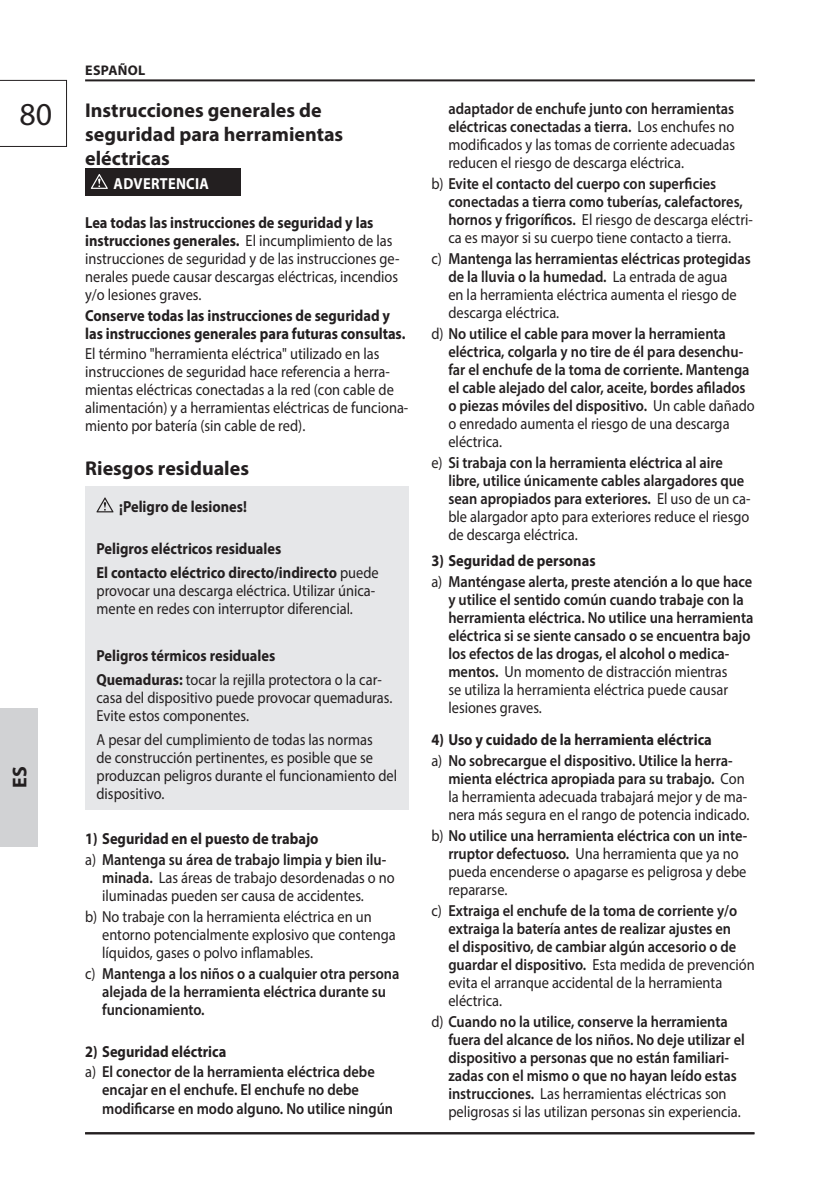
<style>
.page{position:relative;width:840px;height:1191px;background:#fff}
.page>*{position:absolute;margin:0;border:0;box-sizing:border-box;transform-origin:0 0}
.t1{font:32px "Myriad Pro";color:#231f20}
.t2{font:700 20px/24px "Myriad Pro";color:#231f20}
.t3{font:600 16px/18px "Myriad Pro";color:#231f20;scale:.9 1}
.t4{font:16px/18px "Myriad Pro";color:#231f20;scale:.9 1}
.t5{font:700 16px/23.6px "Myriad Pro";color:#231f20;scale:.9 1}
.t6{font:700 16px "Myriad Pro";letter-spacing:.02em;color:#fff;scale:.9 1}
.t7{font:700 14px "Myriad Pro";letter-spacing:.02em;color:#231f20}
.s1{font-weight:700}
.s2{font-weight:400}
.s3{font-weight:600}
</style>
<div class="page">
<hr style="left:85px;top:1132px;width:669px;height:2px;background:#231f20">
<hr style="left:85px;top:79px;width:669px;height:2px;background:#231f20">
<svg style="left:0;top:79px;width:67px;height:68px"></svg>
<div style="left:0;top:708px;width:38px;height:138px;background:#d1d2d4"></div>
<div style="left:85px;top:168px;width:155px;height:28px;background:#231f20"></div>
<svg style="left:91px;top:174px;width:17px;height:15px"></svg>
<div style="left:85px;top:486px;width:323px;height:324px;background:#e6e7e9"></div>
<svg style="left:96px;top:497px;width:17px;height:15px"></svg>
<h1 class="t1" style="left:19px;top:95px;width:34px">80</h1>
<p class="t2" style="left:7px;top:788px;width:23px;rotate:-90deg">ES</p>
<p class="t7" style="left:85px;top:61px;width:62px">ESPAÑOL</p>
<p class="t2" style="left:85px;top:98px;width:259px">Instrucciones generales de seguridad para herramientas eléctricas</p>
<p class="t6" style="left:114px;top:173px;width:107px">ADVERTENCIA</p>
<p class="t4" style="left:85px;top:213px;width:351px"><span class="s1">Lea todas las instrucciones de seguridad y las instrucciones generales.</span> El incumplimiento de las instrucciones de seguridad y de las instrucciones ge&shy;nerales puede causar descargas eléctricas, incendios y/o lesiones graves.</p>
<p class="t5" style="left:85px;top:305px;width:357px;line-height:18px">Conserve todas las instrucciones de seguridad y las instrucciones generales para futuras consultas.</p>
<p class="t4" style="left:85px;top:345px;width:360px">El término "herramienta eléctrica" utilizado en las instrucciones de seguridad hace referencia a herra&shy;mientas eléctricas conectadas a la red (con cable de alimentación) y a herramientas eléctricas de funciona&shy;miento por batería (sin cable de red).</p>
<p class="t2" style="left:85px;top:456px;width:165px">Riesgos residuales</p>
<p class="t5" style="left:119px;top:495px;width:143px">¡Peligro de lesiones!</p>
<p class="t5" style="left:96px;top:536px;width:315px">Peligros eléctricos residuales<br>El contacto eléctrico directo/indirecto <span class="s2">puede</span></p>
<p class="t4" style="left:96px;top:581px;width:311px">provocar una descarga eléctrica. Utilizar única&shy;mente en redes con interruptor diferencial.</p>
<p class="t5" style="left:96px;top:643px;width:318px">Peligros térmicos residuales<br>Quemaduras: <span class="s2">tocar la rejilla protectora o la car-</span></p>
<p class="t4" style="left:96px;top:688px;width:330px">casa del dispositivo puede provocar quemaduras.<br>Evite estos componentes.</p>
<p class="t4" style="left:96px;top:730px;width:335px">A pesar del cumplimiento de todas las normas<br>de construcción pertinentes, es posible que se produzcan peligros durante el funcionamiento del dispositivo.</p>
<p class="t3" style="left:85px;top:828px;width:336px;line-height:20.8px"><span class="s1">1) Seguridad en el puesto de trabajo<br></span><span class="s2">a)</span> Mantenga su área de trabajo limpia y bien ilu-</p>
<p class="t4" style="left:102px;top:868px;width:326px"><span class="s3">minada.</span> Las áreas de trabajo desordenadas o no iluminadas pueden ser causa de accidentes.</p>
<p class="t4" style="left:102px;top:907px;width:327px;text-indent:-17px">b) No trabaje con la herramienta eléctrica en un entorno potencialmente explosivo que contenga líquidos, gases o polvo inflamables.</p>
<p class="t3" style="left:102px;top:964px;width:331px;text-indent:-17px"><span class="s2">c)</span> Mantenga a los niños o a cualquier otra persona alejada de la herramienta eléctrica durante su funcionamiento.</p>
<p class="t3" style="left:85px;top:1040px;width:323px;line-height:20.8px"><span class="s1">2) Seguridad eléctrica<br></span><span class="s2">a)</span> El conector de la herramienta eléctrica debe</p>
<p class="t3" style="left:102px;top:1080px;width:325px">encajar en el enchufe. El enchufe no debe modificarse en modo alguno. No utilice ningún</p>
<p class="t4" style="left:448px;top:99px;width:320px;text-align:justify"><span class="s3">adaptador de enchufe junto con herramientas eléctricas conectadas a tierra.</span> Los enchufes no modificados y las tomas de corriente adecuadas reducen el riesgo de descarga eléctrica.</p>
<p class="t3" style="left:448px;top:174px;width:340px;text-indent:-17px"><span class="s2">b)</span> Evite el contacto del cuerpo con superficies conectadas a tierra como tuberías, calefactores, hornos y frigoríficos. <span class="s2">El riesgo de descarga eléctri&shy;ca es mayor si su cuerpo tiene contacto a tierra.</span></p>
<p class="t4" style="left:448px;top:249px;width:337px;text-indent:-17px">c) <span class="s3">Mantenga las herramientas eléctricas protegidas de la lluvia o la humedad.</span> La entrada de agua<br>en la herramienta eléctrica aumenta el riesgo de descarga eléctrica.</p>
<p class="t3" style="left:448px;top:324px;width:342px;text-indent:-17px"><span class="s2">d)</span> No utilice el cable para mover la herramienta eléctrica, colgarla y no tire de él para desenchu&shy;far el enchufe de la toma de corriente. Mantenga el cable alejado del calor, aceite, bordes afilados o piezas móviles del dispositivo. <span class="s2">Un cable dañado o enredado aumenta el riesgo de una descarga eléctrica.</span></p>
<p class="t3" style="left:448px;top:453px;width:337px;text-indent:-17px"><span class="s2">e)</span> Si trabaja con la herramienta eléctrica al aire libre, utilice únicamente cables alargadores que sean apropiados para exteriores. <span class="s2">El uso de un ca&shy;ble alargador apto para exteriores reduce el riesgo de descarga eléctrica.</span></p>
<p class="t3" style="left:431px;top:550px;width:358px;line-height:20.8px"><span class="s1">3) Seguridad de personas<br></span><span class="s2">a)</span> Manténgase alerta, preste atención a lo que hace</p>
<p class="t3" style="left:448px;top:590px;width:340px">y utilice el sentido común cuando trabaje con la herramienta eléctrica. No utilice una herramienta eléctrica si se siente cansado o se encuentra bajo los efectos de las drogas, el alcohol o medica&shy;mentos. <span class="s2">Un momento de distracción mientras<br>se utiliza la herramienta eléctrica puede causar lesiones graves.</span></p>
<p class="t3" style="left:431px;top:729px;width:336px;line-height:20.8px"><span class="s1">4) Uso y cuidado de la herramienta eléctrica<br></span><span class="s2">a)</span> No sobrecargue el dispositivo. Utilice la herra-</p>
<p class="t4" style="left:448px;top:769px;width:336px"><span class="s3">mienta eléctrica apropiada para su trabajo.</span> Con la herramienta adecuada trabajará mejor y de ma&shy;nera más segura en el rango de potencia indicado.</p>
<p class="t4" style="left:448px;top:826px;width:333px;text-indent:-17px">b) <span class="s3">No utilice una herramienta eléctrica con un inte&shy;rruptor defectuoso.</span> Una herramienta que ya no pueda encenderse o apagarse es peligrosa y debe repararse.</p>
<p class="t3" style="left:448px;top:901px;width:342px;text-indent:-17px"><span class="s2">c)</span> Extraiga el enchufe de la toma de corriente y/o extraiga la batería antes de realizar ajustes en<br>el dispositivo, de cambiar algún accesorio o de guardar el dispositivo. <span class="s2">Esta medida de prevención evita el arranque accidental de la herramienta eléctrica.</span></p>
<p class="t3" style="left:448px;top:1011px;width:331px;text-indent:-17px"><span class="s2">d)</span> Cuando no la utilice, conserve la herramienta fuera del alcance de los niños. No deje utilizar el dispositivo a personas que no están familiari&shy;zadas con el mismo o que no hayan leído estas instrucciones. <span class="s2">Las herramientas eléctricas son peligrosas si las utilizan personas sin experiencia.</span></p>
</div>
